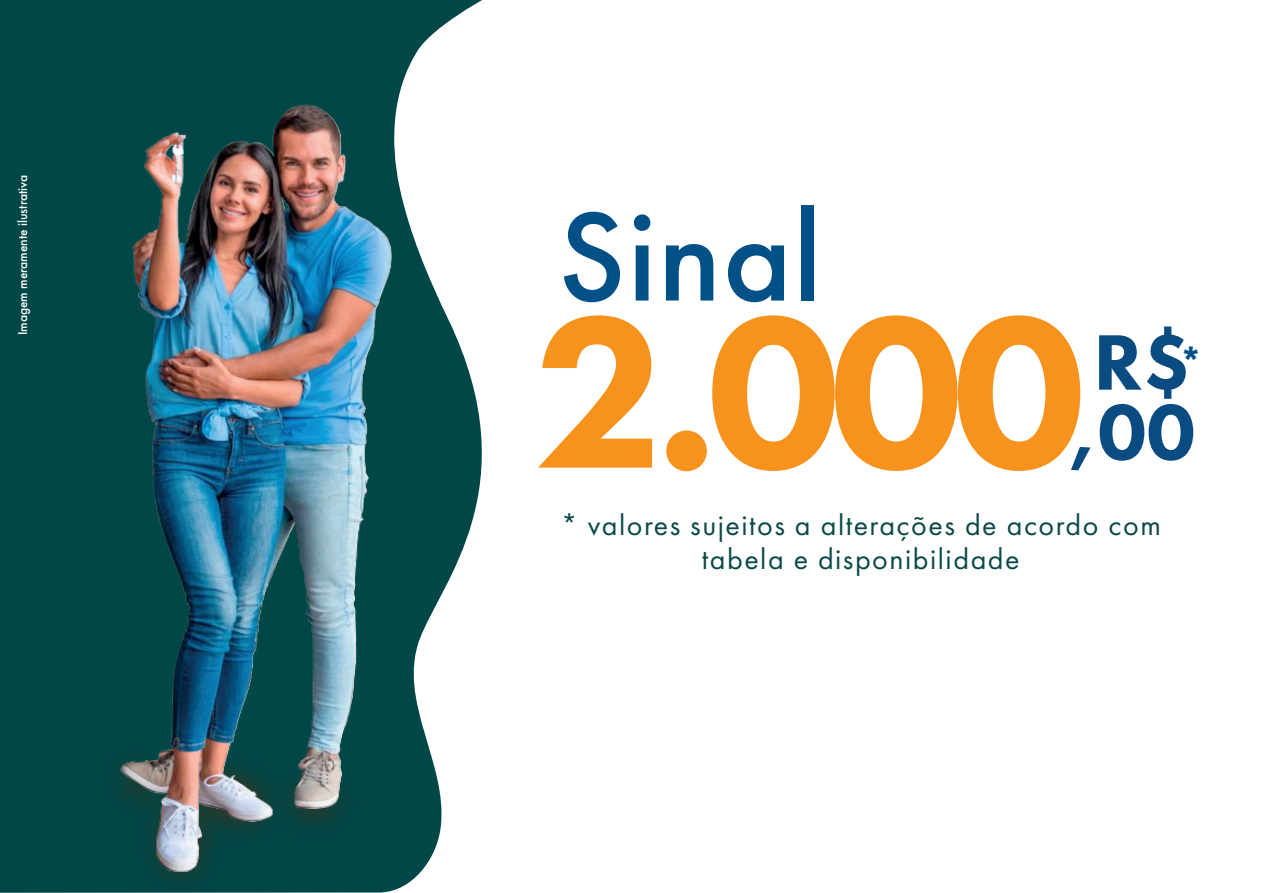
<style>
.page{position:relative;width:1263px;height:893px;background:#fff}
.page>*{position:absolute;margin:0;border:0;box-sizing:border-box;transform-origin:0 0}
.t1{font:800 223.35px "Futura PT";color:#f7931d}
.t2{font:500 130.8px "Futura PT";letter-spacing:.01em;color:#025088}
.t3{font:800 81.45px/69.9px "Futura PT";color:#0a4b82}
.t4{font:800 40.5px "Futura PT";color:#025088}
.t5{font:30px/34.5px "Futura PT";letter-spacing:.05em;color:#094948;text-align:center}
.t6{font:500 13.5px "Futura PT";color:#fff}
</style>
<div class="page">
<svg style="left:0;top:0;width:482px;height:893px;fill:#014747"></svg>
<div style="left:72px;top:719px;width:28px;height:174px;background:#014747"></div>
<img style="left:100px;top:57px;width:332px;height:836px">
<p class="t6" style="left:17px;top:335px;width:162px;rotate:-90deg">Imagem meramente ilustrativa</p>
<h2 class="t2" style="left:559px;top:204px;width:265px">Sinal</h2>
<h1 class="t1" style="left:533px;top:295px;width:555px">2.000</h1>
<h3 class="t3" style="left:1069px;top:329px;width:128px">R$ ,00</h3>
<h3 class="t4" style="left:1179px;top:345px;width:25px">*</h3>
<p class="t5" style="left:561px;top:510px;width:602px">* valores sujeitos a alterações de acordo com tabela e disponibilidade</p>
</div>
